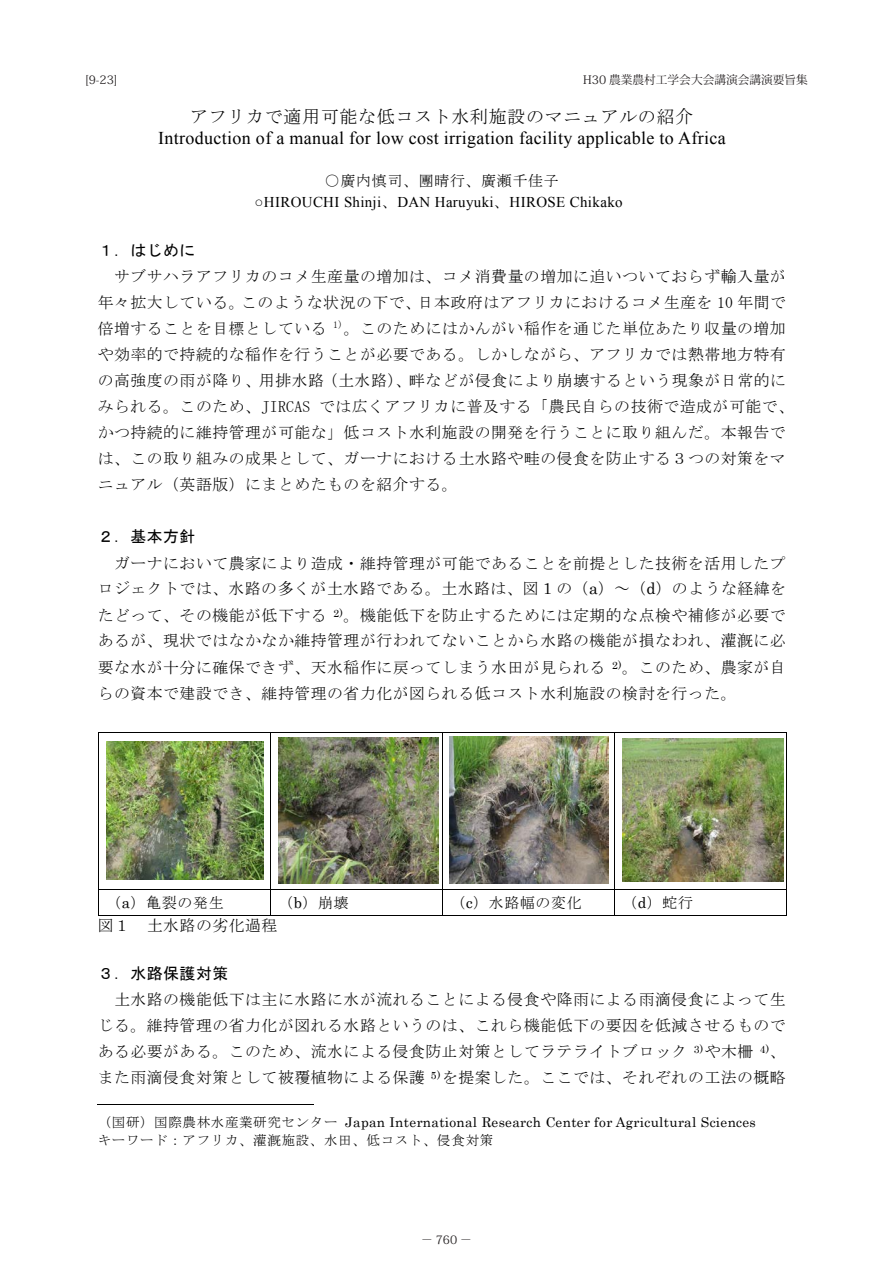
<style>
.page{position:relative;width:893px;height:1263px;background:#fff}
.page>*{position:absolute;margin:0;border:0;box-sizing:border-box;transform-origin:0 0}
.t1{font:18px/21px "Times New Roman";letter-spacing:.02em;color:#000;text-align:center}
.t2{font:15.9px "MS Mincho";letter-spacing:.035em;color:#000}
.t3{font:15.9px "MS Gothic";letter-spacing:.035em;color:#000}
.t4{font:15px "MS Mincho";letter-spacing:.05em;color:#000}
.t5{font:15px "Times New Roman";letter-spacing:.025em;color:#000}
.t6{font:13.5px/18px "Century";letter-spacing:.025em;color:#000}
.t7{font:11.7px "Koz Min Pro";color:#231f20}
.s1{font-family:"MS Mincho"}
.s2{font-family:"Century"}
</style>
<div class="page">
<hr style="left:98px;top:732px;width:172px;height:1px;background:#000">
<hr style="left:271px;top:732px;width:171px;height:1px;background:#000">
<hr style="left:442px;top:732px;width:172px;height:1px;background:#000">
<hr style="left:615px;top:732px;width:171px;height:1px;background:#000">
<hr style="left:98px;top:733px;width:1px;height:156px;background:#000">
<hr style="left:270px;top:733px;width:1px;height:156px;background:#000">
<hr style="left:442px;top:733px;width:1px;height:156px;background:#000">
<hr style="left:614px;top:733px;width:1px;height:156px;background:#000">
<hr style="left:786px;top:733px;width:1px;height:156px;background:#000">
<hr style="left:98px;top:889px;width:172px;height:1px;background:#000">
<hr style="left:271px;top:889px;width:171px;height:1px;background:#000">
<hr style="left:442px;top:889px;width:172px;height:1px;background:#000">
<hr style="left:615px;top:889px;width:171px;height:1px;background:#000">
<svg style="left:98px;top:890px;width:1px;height:25px"></svg>
<hr style="left:98px;top:915px;width:172px;height:1px;background:#000">
<svg style="left:270px;top:889px;width:1px;height:27px"></svg>
<hr style="left:271px;top:915px;width:171px;height:1px;background:#000">
<svg style="left:442px;top:890px;width:1px;height:25px"></svg>
<hr style="left:442px;top:915px;width:172px;height:1px;background:#000">
<svg style="left:614px;top:889px;width:1px;height:27px"></svg>
<hr style="left:615px;top:915px;width:171px;height:1px;background:#000">
<svg style="left:786px;top:889px;width:1px;height:27px"></svg>
<hr style="left:98px;top:1104px;width:216px;height:1px;background:#000">
<img style="left:106px;top:741px;width:158px;height:138px">
<img style="left:278px;top:738px;width:160px;height:146px">
<img style="left:449px;top:736px;width:160px;height:148px">
<img style="left:622px;top:739px;width:161px;height:143px">
<p class="t7" style="left:85px;top:71px;width:34px">[9-23]</p>
<p class="t7" style="left:583px;top:71px;width:226px">H30 農業農村工学会大会講演会講演要旨集</p>
<p class="t1" style="left:158px;top:106px;width:569px"><span class="s1">アフリカで適用可能な低コスト水利施設のマニュアルの紹介<br></span>Introduction of a manual for low cost irrigation facility applicable to Africa</p>
<p class="t4" style="left:325px;top:173px;width:235px">○廣内慎司、團晴行、廣瀬千佳子</p>
<p class="t5" style="left:255px;top:192px;width:377px">○HIROUCHI Shinji<span class="s1">、</span>DAN Haruyuki<span class="s1">、</span>HIROSE Chikako <sup>1</sup></p>
<p class="t3" style="left:98px;top:242px;width:99px">１．はじめに</p>
<p class="t2" style="left:114px;top:268px;width:673px">サブサハラアフリカのコメ生産量の増加は、コメ消費量の増加に追いついておらず輸入量が</p>
<p class="t2" style="left:98px;top:295px;width:690px">年々拡大している。このような状況の下で、日本政府はアフリカにおけるコメ生産を 10 年間で</p>
<p class="t2" style="left:98px;top:320px;width:689px">倍増することを目標としている <sup>1)</sup>。このためにはかんがい稲作を通じた単位あたり収量の増加</p>
<p class="t2" style="left:98px;top:347px;width:689px">や効率的で持続的な稲作を行うことが必要である。しかしながら、アフリカでは熱帯地方特有</p>
<p class="t2" style="left:98px;top:373px;width:690px">の高強度の雨が降り、用排水路（土水路）、畔などが侵食により崩壊するという現象が日常的に</p>
<p class="t2" style="left:98px;top:399px;width:698px">みられる。このため、JIRCAS では広くアフリカに普及する「農民自らの技術で造成が可能で、</p>
<p class="t2" style="left:98px;top:425px;width:689px">かつ持続的に維持管理が可能な」低コスト水利施設の開発を行うことに取り組んだ。本報告で</p>
<p class="t2" style="left:98px;top:451px;width:689px">は、この取り組みの成果として、ガーナにおける土水路や畦の侵食を防止する３つの対策をマ</p>
<p class="t2" style="left:98px;top:477px;width:361px">ニュアル（英語版）にまとめたものを紹介する。</p>
<p class="t3" style="left:98px;top:529px;width:99px">２．基本方針</p>
<p class="t2" style="left:114px;top:555px;width:673px">ガーナにおいて農家により造成・維持管理が可能であることを前提とした技術を活用したプ</p>
<p class="t2" style="left:98px;top:581px;width:690px">ロジェクトでは、水路の多くが土水路である。土水路は、図 <span class="s2">1</span> の（<span class="s2">a</span>）～（<span class="s2">d</span>）のような経緯を</p>
<p class="t2" style="left:98px;top:607px;width:689px">たどって、その機能が低下する <sup>2)</sup>。機能低下を防止するためには定期的な点検や補修が必要で</p>
<p class="t2" style="left:98px;top:633px;width:689px">あるが、現状ではなかなか維持管理が行われてないことから水路の機能が損なわれ、灌漑に必</p>
<p class="t2" style="left:98px;top:659px;width:689px">要な水が十分に確保できず、天水稲作に戻ってしまう水田が見られる <sup>2)</sup>。このため、農家が自</p>
<p class="t2" style="left:98px;top:685px;width:640px">らの資本で建設でき、維持管理の省力化が図られる低コスト水利施設の検討を行った。</p>
<p class="t4" style="left:106px;top:895px;width:119px">（<span class="s2">a</span>）亀裂の発生</p>
<p class="t4" style="left:278px;top:895px;width:72px">（<span class="s2">b</span>）崩壊</p>
<p class="t4" style="left:450px;top:895px;width:133px">（<span class="s2">c</span>）水路幅の変化</p>
<p class="t4" style="left:622px;top:895px;width:72px">（<span class="s2">d</span>）蛇行</p>
<p class="t2" style="left:98px;top:917px;width:181px">図１ 土水路の劣化過程</p>
<p class="t3" style="left:98px;top:965px;width:132px">３．水路保護対策</p>
<p class="t2" style="left:114px;top:991px;width:673px">土水路の機能低下は主に水路に水が流れることによる侵食や降雨による雨滴侵食によって生</p>
<p class="t2" style="left:98px;top:1017px;width:689px">じる。維持管理の省力化が図れる水路というのは、これら機能低下の要因を低減させるもので</p>
<p class="t2" style="left:98px;top:1043px;width:689px">ある必要がある。このため、流水による侵食防止対策としてラテライトブロック <sup>3)</sup>や木柵 <sup>4)</sup>、</p>
<p class="t2" style="left:98px;top:1069px;width:689px">また雨滴侵食対策として被覆植物による保護 <sup>5)</sup>を提案した。ここでは、それぞれの工法の概略</p>
<p class="t6" style="left:98px;top:1111px;width:660px"><span class="s1">（国研）国際農林水産業研究センター</span> Japan International Research Center for Agricultural Sciences<span class="s1">キーワード：アフリカ、灌漑施設、水田、低コスト、侵食対策</span></p>
<p class="t7" style="left:421px;top:1231px;width:52px">− 760 −</p>
</div>
